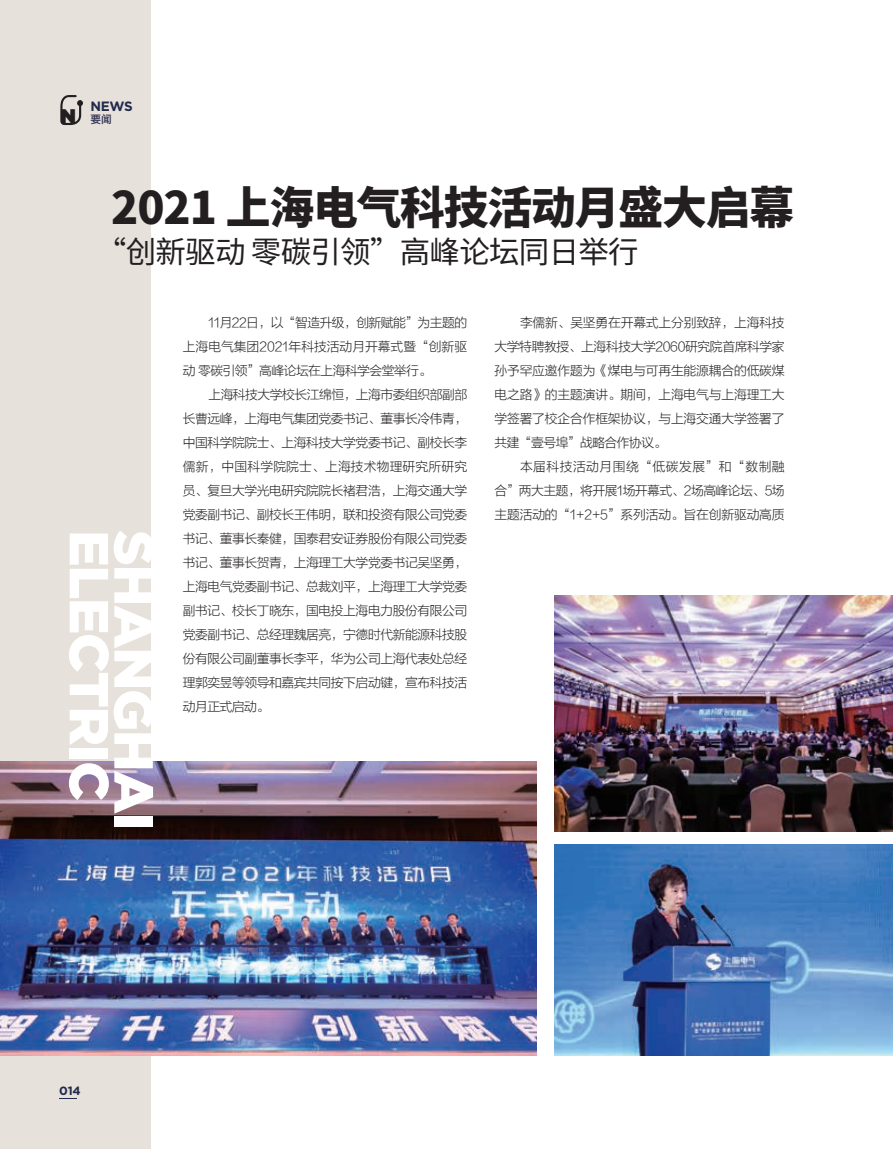
<style>
.page{position:relative;width:893px;height:1149px;background:#fff}
.page>*{position:absolute;margin:0;border:0;box-sizing:border-box;transform-origin:0 0}
.t1{font:900 54.9px "Gotham";letter-spacing:-.025em;color:#fff}
.t2{font:800 44.7px "Source Han Sans CN";letter-spacing:-.025em;color:#231f20}
.t3{font:30.6px "Source Han Sans CN";letter-spacing:-.025em;color:#231f20}
.t4{font:900 19.65px "Gotham";color:#231f20}
.t5{font:700 13.5px "Gotham";color:#212a4b}
.t6{font:12.75px/24px "FZLTXHK GBK1 0";letter-spacing:-.03em;color:#231f20;text-align:justify}
.t7{font:700 12px "Gotham";color:#212a4b}
.t8{font:600 10.65px "Ping Fang SC";color:#343755}
</style>
<div class="page">
<div style="left:0;top:0;width:893px;height:1148px;background:#e7e1db"></div>
<div style="left:152px;top:0;width:741px;height:1148px;background:#fff"></div>
<img style="left:0;top:760px;width:537px;height:295px">
<svg style="left:60px;top:95px;width:23px;height:30px"></svg>
<img style="left:554px;top:844px;width:339px;height:211px">
<img style="left:554px;top:595px;width:339px;height:235px">
<svg style="left:59px;top:1098px;width:18px;height:1px"></svg>
<h3 class="t4" style="left:61px;top:102px;width:17px">N</h3>
<p class="t5" style="left:91px;top:98px;width:44px">NEWS</p>
<p class="t8" style="left:91px;top:112px;width:23px">要闻</p>
<h2 class="t2" style="left:111px;top:182px;width:684px">2021 上海电气科技活动月盛大启幕</h2>
<h3 class="t3" style="left:96px;top:235px;width:544px">“创新驱动 零碳引领”高峰论坛同日举行</h3>
<h1 class="t1" style="left:121px;top:530px;width:272px;rotate:90deg">ELECTRIC</h1>
<h1 class="t1" style="left:166px;top:530px;width:302px;rotate:90deg">SHANGHAI</h1>
<p class="t6" style="left:183px;top:311px;width:286px;text-indent:26px">11月22日，以“智造升级，创新赋能”为主题的上海电气集团2021年科技活动月开幕式暨“创新驱动 零碳引领”高峰论坛在上海科学会堂举行。</p>
<p class="t6" style="left:183px;top:383px;width:286px;text-indent:26px">上海科技大学校长江绵恒，上海市委组织部副部长曹远峰，上海电气集团党委书记、董事长冷伟青，中国科学院院士、上海科技大学党委书记、副校长李儒新，中国科学院院士、上海技术物理研究所研究员、复旦大学光电研究院院长褚君浩，上海交通大学党委副书记、副校长王伟明，联和投资有限公司党委书记、董事长秦健，国泰君安证券股份有限公司党委书记、董事长贺青，上海理工大学党委书记吴坚勇，上海电气党委副书记、总裁刘平，上海理工大学党委副书记、校长丁晓东，国电投上海电力股份有限公司党委副书记、总经理魏居亮，宁德时代新能源科技股份有限公司副董事长李平，华为公司上海代表处总经理郭奕昱等领导和嘉宾共同按下启动键，宣布科技活动月正式启动。</p>
<p class="t6" style="left:494px;top:311px;width:292px;text-indent:26px">李儒新、吴坚勇在开幕式上分别致辞，上海科技大学特聘教授、上海科技大学2060研究院首席科学家孙予罕应邀作题为《煤电与可再生能源耦合的低碳煤电之路》的主题演讲。期间，上海电气与上海理工大学签署了校企合作框架协议，与上海交通大学签署了共建“壹号埠”战略合作协议。</p>
<p class="t6" style="left:494px;top:455px;width:292px;text-indent:26px">本届科技活动月围绕“低碳发展”和“数制融合”两大主题，将开展1场开幕式、2场高峰论坛、5场主题活动的“1+2+5”系列活动。旨在创新驱动高质</p>
<p class="t7" style="left:59px;top:1082px;width:23px">014</p>
</div>
